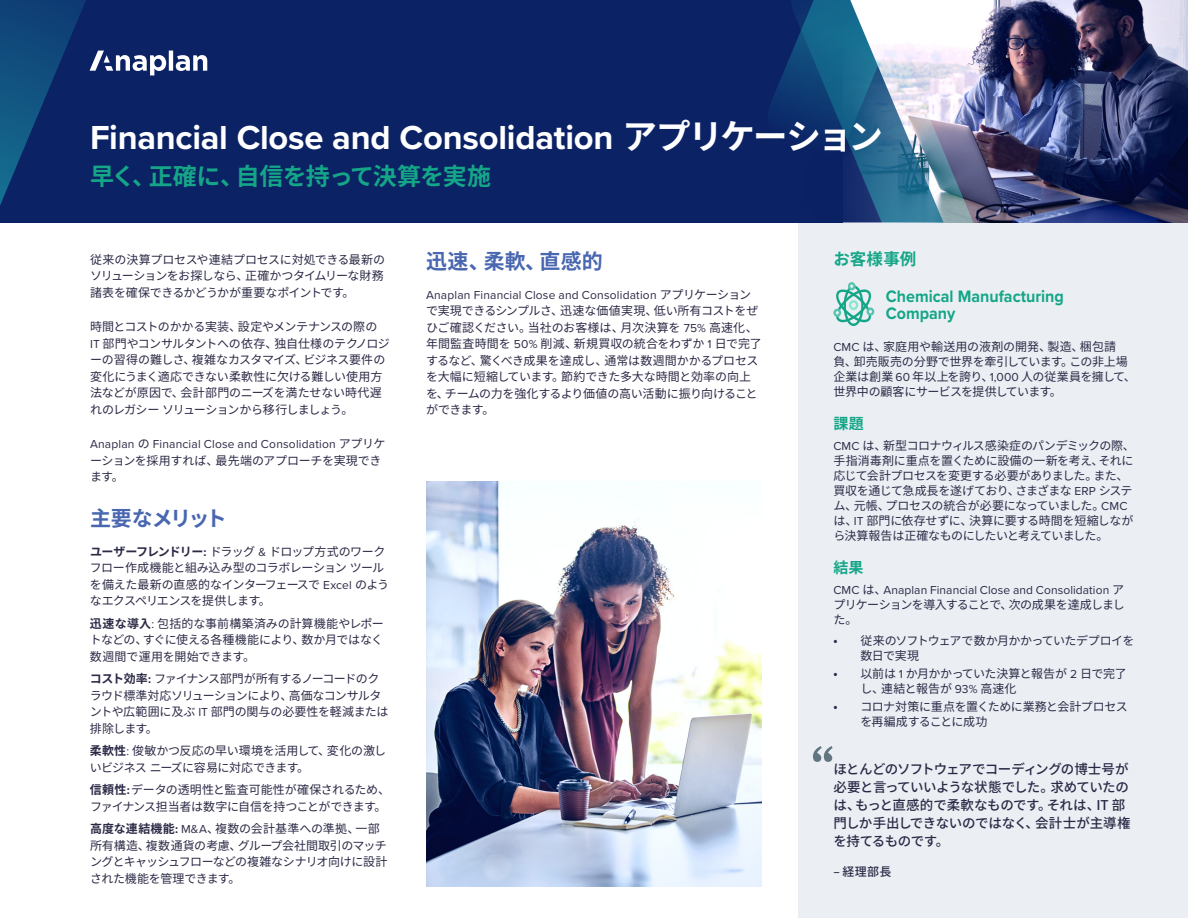
<style>
.page{position:relative;width:1188px;height:918px;background:#fff}
.page>*{position:absolute;margin:0;border:0;box-sizing:border-box;transform-origin:0 0}
.t1{font:51px "Source Serif Variable";color:#617681}
.t2{font:700 34.5px "Proxima Nova";letter-spacing:-.005em;color:#fff}
.t3{font:700 24px "Noto Sans CJ Kjp";letter-spacing:-.03em;color:#14a687}
.t4{font:700 21px "Noto Sans CJ Kjp";letter-spacing:-.005em;color:#4967b0}
.t5{font:700 21px "Noto Sans CJ Kjp";letter-spacing:-.09em;color:#4967b0}
.t6{font:700 17.25px/17.1px "Proxima Nova";color:#14a687;scale:.93 1}
.t7{font:700 16.5px "Noto Sans CJ Kjp";letter-spacing:.005em;color:#14a687}
.t8{font:700 15px "Noto Sans CJ Kjp";color:#14a687}
.t9{font:500 13.5px/18px "Noto Sans CJ Kjp";letter-spacing:-.035em;color:#2b2a46}
.t10{font:12px/16.5px "Noto Sans CJ Kjp";letter-spacing:-.03em;color:#2b2a46}
.t11{font:12px "Proxima Nova";letter-spacing:.015em;color:#2b2a46}
.t12{font:12px/15px "Noto Sans CJ Kjp";letter-spacing:-.055em;color:#2b2a46}
.t13{font:500 12px "Noto Sans CJ Kjp";color:#2b2a46}
.s1{font-family:"Noto Sans CJ Kjp"}
.s2{font-family:"Proxima Nova"}
.s3{font-weight:700}
.s4{font-family:"Proxima Nova";font-weight:700}
</style>
<div class="page">
<div style="left:798px;top:187px;width:390px;height:731px;background:#ebeff4"></div>
<img style="left:987px;top:0;width:201px;height:223px">
<div style="left:620px;top:0;width:171px;height:223px;background:#0b2265"></div>
<div style="left:0;top:0;width:620px;height:223px;background:#0b2265"></div>
<svg style="left:768px;top:0;width:23px;height:161px;background:#0b2667"></svg>
<svg style="left:791px;top:0;width:196px;height:223px"></svg>
<svg style="left:0;top:0;width:207px;height:205px"></svg>
<svg style="left:833px;top:282px;width:41px;height:44px"></svg>
<img style="left:426px;top:481px;width:336px;height:406px">
<h2 class="t2" style="left:90px;top:112px;width:794px">Financial Close and Consolidation <span class="s1">アプリケーション</span></h2>
<h3 class="t3" style="left:90px;top:163px;width:403px">早く、正確に、自信を持って決算を実施</h3>
<p class="t10" style="left:90px;top:251px;width:297px">従来の決算プロセスや連結プロセスに対処できる最新のソリューションをお探しなら、正確かつタイムリーな財務諸表を確保できるかどうかが重要なポイントです。</p>
<p class="t10" style="left:90px;top:319px;width:301px">時間とコストのかかる実装、設定やメンテナンスの際の<br><span class="s2">IT</span> 部門やコンサルタントへの依存、独自仕様のテクノロジーの習得の難しさ、複雑なカスタマイズ、ビジネス要件の変化にうまく適応できない柔軟性に欠ける難しい使用方法などが原因で、会計部門のニーズを満たせない時代遅れのレガシー ソリューションから移行しましょう。</p>
<p class="t11" style="left:90px;top:435px;width:297px">Anaplan <span class="s1">の</span> Financial Close and Consolidation <span class="s1">アプリケ</span></p>
<p class="t10" style="left:90px;top:452px;width:293px">ーションを採用すれば、最先端のアプローチを実現できます。</p>
<h3 class="t5" style="left:90px;top:506px;width:138px">主要なメリット</h3>
<p class="t10" style="left:90px;top:543px;width:301px"><span class="s3">ユーザーフレンドリー</span><span class="s4">:</span> ドラッグ <span class="s2">&amp;</span> ドロップ方式のワークフロー作成機能と組み込み型のコラボレーション ツールを備えた最新の直感的なインターフェースで <span class="s2">Excel</span> のようなエクスペリエンスを提供します。</p>
<p class="t10" style="left:90px;top:615px;width:295px;text-align:justify"><span class="s3">迅速な導入</span><span class="s2">:</span> 包括的な事前構築済みの計算機能やレポートなどの、すぐに使える各種機能により、数か月ではなく数週間で運用を開始できます。</p>
<p class="t10" style="left:90px;top:671px;width:300px"><span class="s3">コスト効率</span><span class="s4">:</span> ファイナンス部門が所有するノーコードのクラウド標準対応ソリューションにより、高価なコンサルタントや広範囲に及ぶ <span class="s2">IT</span> 部門の関与の必要性を軽減または排除します。</p>
<p class="t10" style="left:90px;top:743px;width:298px"><span class="s3">柔軟性</span><span class="s2">:</span> 俊敏かつ反応の早い環境を活用して、変化の激しいビジネスニーズに容易に対応できます。</p>
<p class="t10" style="left:90px;top:782px;width:302px"><span class="s3">信頼性</span><span class="s4">:</span> データの透明性と監査可能性が確保されるため、ファイナンス担当者は数字に自信を持つことができます。</p>
<p class="t10" style="left:90px;top:821px;width:299px"><span class="s3">高度な連結機能</span><span class="s4">:</span> <span class="s2">M&amp;A</span>、複数の会計基準への準拠、一部所有構造、複数通貨の考慮、グループ会社間取引のマッチングとキャッシュフローなどの複雑なシナリオ向けに設計された機能を管理できます。</p>
<h3 class="t4" style="left:426px;top:249px;width:178px">迅速、柔軟、直感的</h3>
<p class="t11" style="left:426px;top:286px;width:327px">Anaplan Financial Close and Consolidation <span class="s1">アプリケーション</span></p>
<p class="t10" style="left:426px;top:303px;width:337px">で実現できるシンプルさ、迅速な価値実現、低い所有コストをぜひご確認ください。当社のお客様は、月次決算を <span class="s2">75%</span> 高速化、年間監査時間を <span class="s2">50%</span> 削減、新規買収の統合をわずか <span class="s2">1</span> 日で完了するなど、驚くべき成果を達成し、通常は数週間かかるプロセスを大幅に短縮しています。節約できた多大な時間と効率の向上を、チームの力を強化するより価値の高い活動に振り向けることができます。</p>
<h3 class="t7" style="left:833px;top:250px;width:84px">お客様事例</h3>
<h3 class="t6" style="left:886px;top:287px;width:193px">Chemical Manufacturing<br>Company</h3>
<p class="t10" style="left:833px;top:339px;width:304px;line-height:15px"><span class="s2">CMC</span> は、家庭用や輸送用の液剤の開発、製造、梱包請<br>負、卸売販売の分野で世界を牽引しています。この非上場企業は創業 <span class="s2">60</span> 年以上を誇り、<span class="s2">1,000</span> 人の従業員を擁して、世界中の顧客にサービスを提供しています。</p>
<p class="t8" style="left:833px;top:415px;width:32px">課題</p>
<p class="t10" style="left:833px;top:438px;width:303px;line-height:15px"><span class="s2">CMC</span> は、新型コロナウィルス感染症のパンデミックの際、手指消毒剤に重点を置くために設備の一新を考え、それに応じて会計プロセスを変更する必要がありました。また、買収を通じて急成長を遂げており、さまざまな <span class="s2">ERP</span> システム、元帳、プロセスの統合が必要になっていました。<span class="s2">CMC</span>は、<span class="s2">IT</span> 部門に依存せずに、決算に要する時間を短縮しながら決算報告は正確なものにしたいと考えていました。</p>
<p class="t8" style="left:833px;top:559px;width:32px">結果</p>
<p class="t11" style="left:833px;top:581px;width:292px">CMC <span class="s1">は、</span>Anaplan Financial Close and Consolidation <span class="s1">ア</span></p>
<p class="t12" style="left:833px;top:597px;width:293px">プリケーションを導入することで、次の成果を達成しました。</p>
<p class="t10" style="left:860px;top:633px;width:276px;line-height:15px;text-indent:-27px">• 従来のソフトウェアで数か月かかっていたデプロイを数日で実現</p>
<p class="t10" style="left:860px;top:666px;width:268px;line-height:15px;text-indent:-27px">• 以前は <span class="s2">1</span> か月かかっていた決算と報告が <span class="s2">2</span> 日で完了し、連結と報告が <span class="s2">93%</span> 高速化</p>
<p class="t10" style="left:860px;top:699px;width:269px;line-height:15px;text-indent:-27px">• コロナ対策に重点を置くために業務と会計プロセスを再編成することに成功</p>
<h1 class="t1" style="left:812px;top:733px;width:23px">“</h1>
<p class="t9" style="left:833px;top:760px;width:299px">ほとんどのソフトウェアでコーディングの博士号が必要と言っていいような状態でした。求めていたのは、もっと直感的で柔軟なものです。それは、IT 部門しか手出しできないのではなく、会計士が主導権を持てるものです。</p>
<p class="t13" style="left:833px;top:865px;width:60px">– 経理部長</p>
</div>
